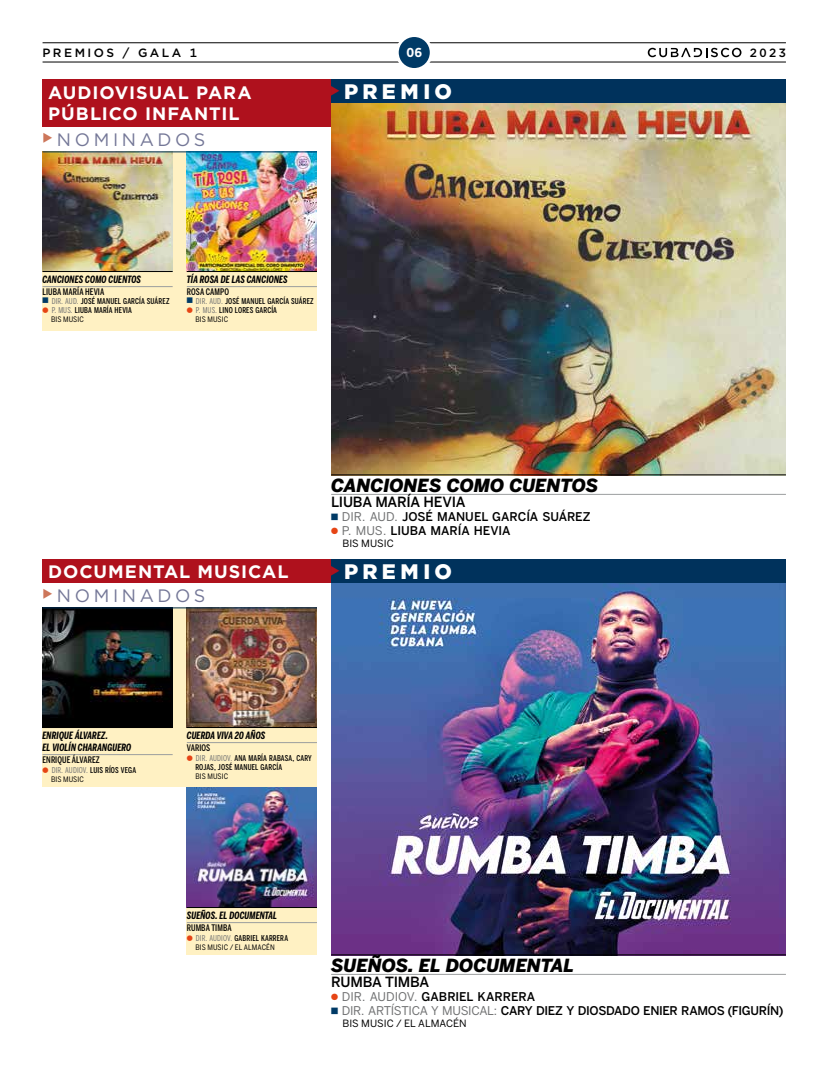
<style>
.page{position:relative;width:820px;height:1080px;background:#fff}
.page>*{position:absolute;margin:0;border:0;box-sizing:border-box;transform-origin:0 0}
.t1{font:900 21px "Gotham";letter-spacing:.21em;color:#fff}
.t2{font:700 18px/21px "Gotham";letter-spacing:.05em;color:#fff}
.t3{font:italic 900 18px "Benton Sans";letter-spacing:-.01em;color:#000}
.t4{font:18px "Gotham";letter-spacing:.2em;color:#747797}
.t5{font:500 14px "Benton Sans";letter-spacing:-.02em;color:#000}
.t6{font:700 13px "Gotham";color:#fff}
.t7{font:500 12px/14px "Benton Sans";letter-spacing:-.01em;color:#000}
.t8{font:500 12px "Benton Sans";letter-spacing:-.03em;color:#000}
.t9{font:500 12px "Gotham";letter-spacing:.2em;color:#000}
.t10{font:italic 700 10px/12px "Benton Sans Comp";color:#000}
.t11{font:10px "Benton Sans";color:#000}
.t12{font:500 9px "Benton Sans Comp";letter-spacing:.005em;color:#000}
.t13{font:500 8px/9px "Benton Sans Comp";letter-spacing:.015em;color:#000}
.t14{font:7.5px "Benton Sans Cond";letter-spacing:.015em;color:#000}
.s1{font-weight:400;color:#707172}
</style>
<div class="page">
<hr style="left:43px;top:62px;width:742px;height:1px;background:#000">
<hr style="left:43px;top:43px;width:742px;height:1px;background:#000">
<div style="left:397px;top:36px;width:34px;height:34px;background:#003a66;border-radius:50%"></div>
<div style="left:395px;top:34px;width:37px;height:37px;border:3px solid #fff;border-radius:50%"></div>
<svg style="left:647px;top:48px;width:94px;height:9px"></svg>
<div style="left:43px;top:607px;width:274px;height:180px;background:#fff1c3"></div>
<div style="left:187px;top:745px;width:130px;height:210px;background:#fff1c3"></div>
<div style="left:43px;top:559px;width:288px;height:24px;background:#af111d"></div>
<img style="left:331px;top:583px;width:454px;height:371px">
<img style="left:43px;top:608px;width:130px;height:119px">
<img style="left:187px;top:608px;width:130px;height:119px">
<img style="left:187px;top:787px;width:130px;height:120px">
<hr style="left:43px;top:607px;width:274px;height:1px;background:#00325c">
<hr style="left:43px;top:727px;width:130px;height:1px;background:#000">
<hr style="left:43px;top:754px;width:130px;height:1px;background:#9c9e9f">
<hr style="left:187px;top:727px;width:130px;height:1px;background:#000">
<hr style="left:187px;top:742px;width:130px;height:1px;background:#9c9e9f">
<hr style="left:187px;top:907px;width:130px;height:1px;background:#000">
<hr style="left:187px;top:922px;width:130px;height:1px;background:#9c9e9f">
<hr style="left:331px;top:954px;width:454px;height:1px;background:#000">
<hr style="left:331px;top:974px;width:454px;height:1px;background:#9c9e9f">
<div style="left:331px;top:559px;width:454px;height:24px;background:#00325c"></div>
<div style="left:43px;top:151px;width:274px;height:180px;background:#fff1c3"></div>
<div style="left:43px;top:79px;width:288px;height:48px;background:#af111d"></div>
<img style="left:331px;top:103px;width:454px;height:371px">
<img style="left:43px;top:152px;width:130px;height:119px">
<hr style="left:43px;top:271px;width:130px;height:1px;background:#000">
<hr style="left:43px;top:286px;width:130px;height:1px;background:#9c9e9f">
<hr style="left:331px;top:474px;width:454px;height:1px;background:#000">
<hr style="left:331px;top:494px;width:454px;height:1px;background:#9c9e9f">
<div style="left:331px;top:79px;width:454px;height:24px;background:#00325c"></div>
<img style="left:187px;top:152px;width:130px;height:119px">
<hr style="left:43px;top:151px;width:274px;height:1px;background:#00325c">
<hr style="left:187px;top:271px;width:130px;height:1px;background:#000">
<hr style="left:187px;top:286px;width:130px;height:1px;background:#9c9e9f">
<h3 class="t9" style="left:43px;top:45px;width:156px">PREMIOS / GALA 1</h3>
<h3 class="t6" style="left:406px;top:43px;width:17px">06</h3>
<h3 class="t9" style="left:749px;top:44px;width:38px">2023</h3>
<h2 class="t2" style="left:48px;top:82px;width:205px">AUDIOVISUAL PARA<br>PÚBLICO INFANTIL</h2>
<h2 class="t4" style="left:57px;top:128px;width:150px">NOMINADOS</h2>
<h1 class="t1" style="left:344px;top:77px;width:109px">PREMIO</h1>
<p class="t10" style="left:43px;top:274px;width:100px">CANCIONES COMO CUENTOS</p>
<p class="t12" style="left:43px;top:287px;width:63px">LIUBA MARÍA HEVIA</p>
<p class="t13" style="left:52px;top:297px;width:119px"><span class="s1">DIR. AUD.</span> JOSÉ MANUEL GARCÍA SUÁREZ<br><span class="s1">P. MUS.</span> LIUBA MARÍA HEVIA</p>
<p class="t14" style="left:51px;top:315px;width:34px">BIS MUSIC</p>
<p class="t10" style="left:187px;top:274px;width:102px">TÍA ROSA DE LAS CANCIONES</p>
<p class="t12" style="left:187px;top:287px;width:44px">ROSA CAMPO</p>
<p class="t13" style="left:196px;top:297px;width:119px"><span class="s1">DIR. AUD.</span> JOSÉ MANUEL GARCÍA SUÁREZ<br><span class="s1">P. MUS.</span> LINO LORES GARCÍA</p>
<p class="t14" style="left:195px;top:315px;width:34px">BIS MUSIC</p>
<h2 class="t2" style="left:48px;top:561px;width:242px">DOCUMENTAL MUSICAL</h2>
<h2 class="t4" style="left:57px;top:584px;width:150px">NOMINADOS</h2>
<h2 class="t3" style="left:331px;top:474px;width:269px">CANCIONES COMO CUENTOS</h2>
<h3 class="t5" style="left:331px;top:493px;width:136px">LIUBA MARÍA HEVIA</h3>
<h3 class="t7" style="left:341px;top:509px;width:250px"><span class="s1">DIR. AUD.</span> JOSÉ MANUEL GARCÍA SUÁREZ<br><span class="s1">P. MUS.</span> LIUBA MARÍA HEVIA</h3>
<p class="t11" style="left:342px;top:537px;width:53px">BIS MUSIC</p>
<h1 class="t1" style="left:344px;top:557px;width:109px">PREMIO</h1>
<p class="t10" style="left:43px;top:730px;width:90px">ENRIQUE ÁLVAREZ.<br>EL VIOLÍN CHARANGUERO</p>
<p class="t12" style="left:43px;top:755px;width:59px">ENRIQUE ÁLVAREZ</p>
<p class="t13" style="left:52px;top:766px;width:86px"><span class="s1">DIR. AUDIOV.</span> LUIS RÍOS VEGA</p>
<p class="t14" style="left:51px;top:775px;width:34px">BIS MUSIC</p>
<p class="t10" style="left:187px;top:730px;width:80px">CUERDA VIVA 20 AÑOS</p>
<p class="t12" style="left:187px;top:743px;width:25px">VARIOS</p>
<p class="t13" style="left:195px;top:754px;width:118px"><span class="s1">DIR. AUDIOV.</span> ANA MARÍA RABASA, CARY<br>ROJAS, JOSÉ MANUEL GARCÍA</p>
<p class="t14" style="left:195px;top:772px;width:34px">BIS MUSIC</p>
<p class="t10" style="left:187px;top:910px;width:92px">SUEÑOS. EL DOCUMENTAL</p>
<p class="t12" style="left:187px;top:923px;width:46px">RUMBA TIMBA</p>
<p class="t13" style="left:196px;top:934px;width:94px"><span class="s1">DIR. AUDIOV.</span> GABRIEL KARRERA</p>
<p class="t14" style="left:195px;top:943px;width:81px">BIS MUSIC / EL ALMACÉN</p>
<h2 class="t3" style="left:331px;top:954px;width:244px">SUEÑOS. EL DOCUMENTAL</h2>
<h3 class="t5" style="left:331px;top:973px;width:99px">RUMBA TIMBA</h3>
<h3 class="t7" style="left:341px;top:989px;width:195px"><span class="s1">DIR. AUDIOV.</span> GABRIEL KARRERA</h3>
<h3 class="t8" style="left:331px;top:1003px;width:453px"><sup>■</sup> <span class="s1">DIR. ARTÍSTICA Y MUSICAL:</span> CARY DIEZ Y DIOSDADO ENIER RAMOS (FIGURÍN)</h3>
<p class="t11" style="left:342px;top:1017px;width:126px">BIS MUSIC / EL ALMACÉN</p>
</div>
